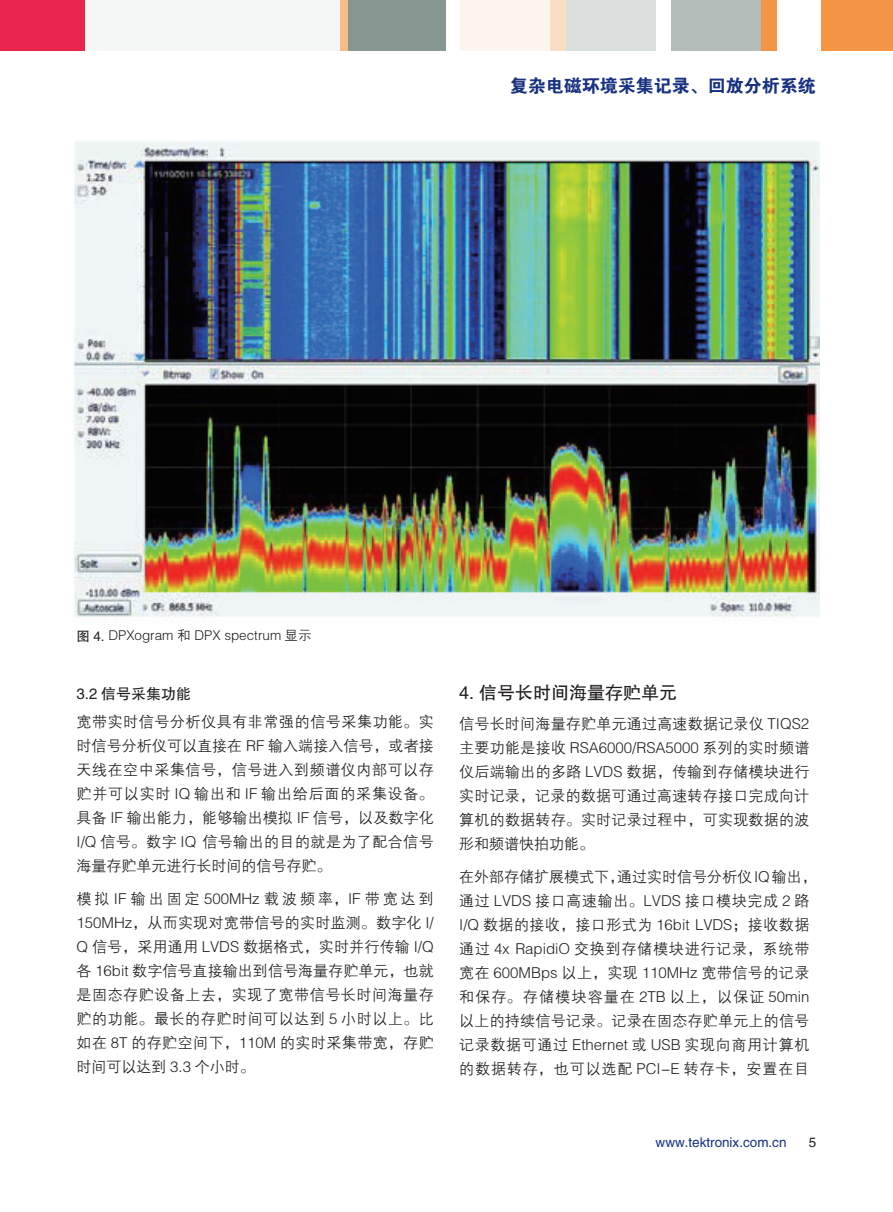
<style>
.page{position:relative;width:893px;height:1212px;background:#fff}
.page>*{position:absolute;margin:0;border:0;box-sizing:border-box;transform-origin:0 0}
.t1{font:18px "FZDHTJW GB1 0";color:#183181}
.t2{font:18px "FZHTJW GB1 0";color:#231f20}
.t3{font:15px/24px "FZZDXJW GB1 0";letter-spacing:.015em;color:#231f20;text-align:justify}
.t4{font:15px "FZHTJW GB1 0";color:#231f20}
.t5{font:13.5px "FZZDXJW GB1 0";color:#231f20}
.t6{font:13.5px "FZHTJW GB1 0";color:#183181}
.t7{font:13.5px "FZHTJW GB1 0";color:#231f20}
.s1{font-family:"FZHTJW GB1 0"}
</style>
<div class="page">
<img style="left:74px;top:140px;width:745px;height:477px">
<div style="left:85px;top:0;width:255px;height:51px;background:#f4f6f5"></div>
<div style="left:0;top:0;width:85px;height:51px;background:#e9254b"></div>
<div style="left:821px;top:0;width:72px;height:51px;background:#f39544"></div>
<div style="left:340px;top:0;width:105px;height:51px;background:#869691"></div>
<div style="left:505px;top:0;width:45px;height:51px;background:#fdf6ee"></div>
<div style="left:460px;top:0;width:45px;height:51px;background:#fdf6ee"></div>
<div style="left:671px;top:0;width:90px;height:51px;background:#b4bdba"></div>
<div style="left:566px;top:0;width:90px;height:51px;background:#dadfde"></div>
<div style="left:550px;top:0;width:16px;height:51px;background:#fadec4"></div>
<div style="left:340px;top:0;width:8px;height:51px;background:#f6bd8b"></div>
<div style="left:761px;top:0;width:15px;height:51px;background:#f39544"></div>
<p class="t1" style="left:510px;top:76px;width:307px">复杂电磁环境采集记录、回放分析系统</p>
<p class="t5" style="left:77px;top:628px;width:237px"><span class="s1">图 4.</span> DPXogram 和 DPX spectrum 显示</p>
<p class="t4" style="left:77px;top:685px;width:116px">3.2 信号采集功能</p>
<p class="t3" style="left:77px;top:710px;width:359px">宽带实时信号分析仪具有非常强的信号采集功能。实时信号分析仪可以直接在 RF 输入端接入信号，或者接天线在空中采集信号，信号进入到频谱仪内部可以存贮并可以实时 IQ 输出和 IF 输出给后面的采集设备。具备 IF 输出能力，能够输出模拟 IF 信号，以及数字化I/Q 信号。数字 IQ 信号输出的目的就是为了配合信号海量存贮单元进行长时间的信号存贮。</p>
<p class="t3" style="left:77px;top:887px;width:359px">模拟IF输出固定500MHz载波频率，IF带宽达到150MHz，从而实现对宽带信号的实时监测。数字化 I/ Q 信号，采用通用 LVDS 数据格式，实时并行传输 I/Q各 16bit 数字信号直接输出到信号海量存贮单元，也就是固态存贮设备上去，实现了宽带信号长时间海量存贮的功能。最长的存贮时间可以达到 5 小时以上。比如在 8T 的存贮空间下，110M 的实时采集带宽，存贮时间可以达到 3.3 个小时。</p>
<p class="t2" style="left:459px;top:683px;width:219px">4. 信号长时间海量存贮单元</p>
<p class="t3" style="left:459px;top:712px;width:352px">信号长时间海量存贮单元通过高速数据记录仪 TIQS2主要功能是接收 RSA6000/RSA5000 系列的实时频谱仪后端输出的多路 LVDS 数据，传输到存储模块进行实时记录，记录的数据可通过高速转存接口完成向计算机的数据转存。实时记录过程中，可实现数据的波形和频谱快拍功能。</p>
<p class="t3" style="left:459px;top:865px;width:359px;text-align:left">在外部存储扩展模式下，通过实时信号分析仪IQ输出，通过 LVDS 接口高速输出。LVDS 接口模块完成 2 路<br>I/Q 数据的接收，接口形式为 16bit LVDS；接收数据通过 4x RapidiO 交换到存储模块进行记录，系统带宽在 600MBps 以上，实现 110MHz 宽带信号的记录和保存。存储模块容量在 2TB 以上，以保证 50min以上的持续信号记录。记录在固态存贮单元上的信号记录数据可通过 Ethernet 或 USB 实现向商用计算机的数据转存，也可以选配 PCI-E 转存卡，安置在目</p>
<p class="t6" style="left:656px;top:1135px;width:132px">www.tektronix.com.cn</p>
<p class="t7" style="left:809px;top:1135px;width:9px">5</p>
</div>
